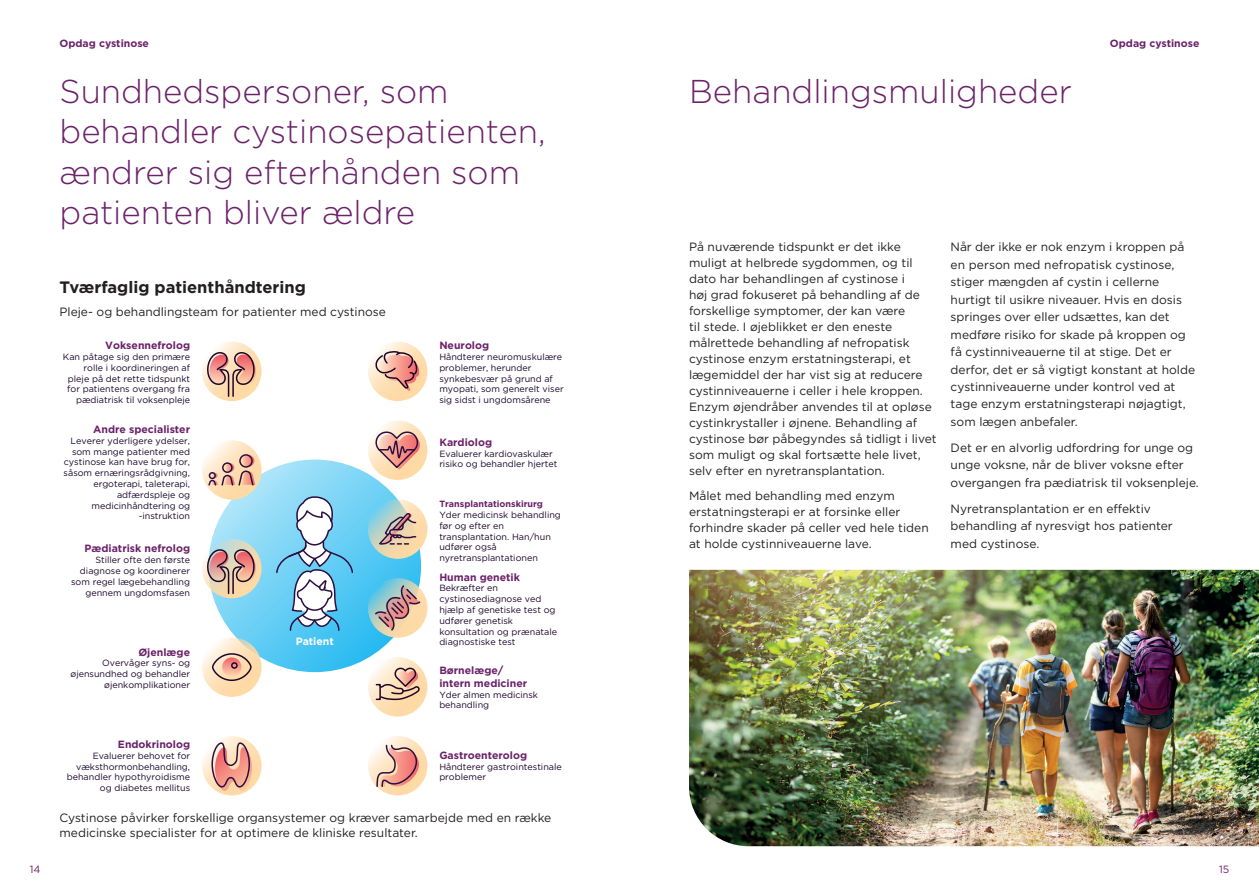
<style>
.page{position:relative;width:1259px;height:893px;background:#fff}
.page>*{position:absolute;margin:0;border:0;box-sizing:border-box;transform-origin:0 0}
.Heading{font:300 33px/40.5px "Gotham";color:#6b226a}
.Subheading{font:700 16.5px "Gotham";color:#231f20}
.Body_copy_8pt{font:12px/16px "Gotham Pro";color:#231f20}
.t1{font:700 10.5px/12.6px "Gotham Pro";color:#6b226a}
.t2{font:700 10.5px "Gotham";color:#6b226a}
.t3{font:700 10.5px "Gotham Pro";color:#fff}
.t4{font:10.5px "Gotham Pro";color:#6b226a}
.t5{font:9px/10.8px "Gotham Pro";color:#1d062b}
.s1{font-weight:700;color:#6b226a}
</style>
<div class="page">
<svg style="left:208px;top:460px;width:213px;height:212px;background:#6ccff5"></svg>
<svg style="left:276px;top:496px;width:77px;height:136px"></svg>
<svg style="left:368px;top:420px;width:59px;height:60px"></svg>
<svg style="left:378px;top:435px;width:43px;height:35px"></svg>
<svg style="left:374px;top:430px;width:46px;height:39px;background:#d7a195"></svg>
<svg style="left:368px;top:499px;width:59px;height:60px;background:#d2d6be"></svg>
<svg style="left:379px;top:513px;width:37px;height:32px"></svg>
<svg style="left:368px;top:578px;width:59px;height:60px"></svg>
<svg style="left:375px;top:585px;width:45px;height:46px;background:#b7a99f"></svg>
<svg style="left:368px;top:736px;width:59px;height:59px"></svg>
<svg style="left:418px;top:748px;width:1px;height:39px"></svg>
<svg style="left:376px;top:745px;width:42px;height:42px;background:#e0a799"></svg>
<svg style="left:202px;top:440px;width:59px;height:60px"></svg>
<div style="left:239px;top:454px;width:14px;height:14px;border:2px solid #2d0e42;border-radius:50%"></div>
<svg style="left:208px;top:455px;width:47px;height:31px"></svg>
<div style="left:222px;top:462px;width:11px;height:11px;border:2px solid #2d0e42;border-radius:50%"></div>
<svg style="left:202px;top:736px;width:59px;height:59px"></svg>
<svg style="left:211px;top:742px;width:41px;height:49px;background:#dda194"></svg>
<svg style="left:202px;top:539px;width:59px;height:59px"></svg>
<svg style="left:206px;top:548px;width:50px;height:47px;background:#c8a596"></svg>
<svg style="left:202px;top:342px;width:59px;height:59px"></svg>
<svg style="left:206px;top:351px;width:50px;height:47px;background:#d8aa98"></svg>
<svg style="left:202px;top:637px;width:59px;height:60px;background:#f5ddbb"></svg>
<svg style="left:222px;top:657px;width:20px;height:20px"></svg>
<div style="left:212px;top:653px;width:40px;height:28px;border:2px solid #1d062b;border-radius:50%"></div>
<div style="left:231px;top:662px;width:7px;height:7px;border:2px solid #1d062b;border-radius:50%"></div>
<svg style="left:368px;top:657px;width:59px;height:60px"></svg>
<svg style="left:368px;top:342px;width:59px;height:59px"></svg>
<svg style="left:373px;top:350px;width:47px;height:41px;background:#dfae9c"></svg>
<svg style="left:379px;top:666px;width:42px;height:35px"></svg>
<div style="left:376px;top:684px;width:5px;height:16px;border:2px solid #1d062b"></div>
<img style="left:689px;top:570px;width:570px;height:276px">
<p class="t2" style="left:60px;top:36px;width:91px">Opdag cystinose</p>
<p class="t2" style="left:1110px;top:36px;width:91px">Opdag cystinose</p>
<p class="Heading" style="left:60px;top:70px;width:488px">Sundhedspersoner, som behandler cystinosepatienten, ændrer sig efterhånden som patienten bliver ældre</p>
<p class="Subheading" style="left:60px;top:276px;width:248px">Tværfaglig patienthåndtering</p>
<p class="Body_copy_8pt" style="left:60px;top:304px;width:328px">Pleje- og behandlingsteam for patienter med cystinose</p>
<p class="t1" style="left:105px;top:339px;width:86px">Voksennefrolog</p>
<p class="t5" style="left:63px;top:351px;width:129px;text-align:right">Kan påtage sig den primære rolle i koordineringen af pleje på det rette tidspunkt for patientens overgang fra pædiatrisk til voksenpleje</p>
<p class="t1" style="left:93px;top:423px;width:98px">Andre specialister</p>
<p class="t5" style="left:64px;top:435px;width:128px;text-align:right">Leverer yderligere ydelser, som mange patienter med cystinose kan have brug for, såsom ernæringsrådgivning, ergoterapi, taleterapi, adfærdspleje og medicinhåndtering og -instruktion</p>
<p class="t1" style="left:84px;top:542px;width:107px">Pædiatrisk nefrolog</p>
<p class="t5" style="left:71px;top:554px;width:120px;text-align:right">Stiller ofte den første diagnose og koordinerer som regel lægebehandling gennem ungdomsfasen</p>
<p class="t1" style="left:138px;top:645px;width:53px">Øjenlæge</p>
<p class="t5" style="left:71px;top:658px;width:121px;text-align:right">Overvåger syns- og øjensundhed og behandler øjenkomplikationer</p>
<p class="t1" style="left:118px;top:738px;width:74px">Endokrinolog</p>
<p class="t5" style="left:67px;top:750px;width:125px;text-align:right">Evaluerer behovet for væksthormonbehandling, behandler hypothyroidisme og diabetes mellitus</p>
<p class="t3" style="left:296px;top:635px;width:40px">Patient</p>
<p class="t1" style="left:439px;top:339px;width:51px">Neurolog</p>
<p class="t5" style="left:439px;top:351px;width:126px">Håndterer neuromuskulære problemer, herunder synkebesvær på grund af myopati, som generelt viser sig sidst i ungdomsårene</p>
<p class="t1" style="left:439px;top:435px;width:54px">Kardiolog</p>
<p class="t5" style="left:439px;top:448px;width:120px">Evaluerer kardiovaskulær risiko og behandler hjertet</p>
<p class="t5" style="left:439px;top:499px;width:123px"><span class="s1">Transplantationskirurg<br></span>Yder medicinsk behandling før og efter en transplantation. Han/hun udfører også nyretransplantationen</p>
<p class="t1" style="left:439px;top:570px;width:82px">Human genetik</p>
<p class="t5" style="left:439px;top:583px;width:119px">Bekræfter en cystinosediagnose ved hjælp af genetiske test og udfører genetisk konsultation og prænatale diagnostiske test</p>
<p class="t1" style="left:439px;top:664px;width:89px">Børnelæge/ intern mediciner</p>
<p class="t5" style="left:439px;top:689px;width:100px">Yder almen medicinsk behandling</p>
<p class="t1" style="left:439px;top:748px;width:89px">Gastroenterolog</p>
<p class="t5" style="left:439px;top:761px;width:124px">Håndterer gastrointestinale problemer</p>
<p class="Body_copy_8pt" style="left:60px;top:810px;width:493px;line-height:15px">Cystinose påvirker forskellige organsystemer og kræver samarbejde med en række medicinske specialister for at optimere de kliniske resultater.</p>
<p class="Heading" style="left:689px;top:70px;width:384px">Behandlingsmuligheder</p>
<p class="Body_copy_8pt" style="left:689px;top:239px;width:249px">På nuværende tidspunkt er det ikke muligt at helbrede sygdommen, og til dato har behandlingen af cystinose i<br>høj grad fokuseret på behandling af de forskellige symptomer, der kan være<br>til stede. I øjeblikket er den eneste målrettede behandling af nefropatisk cystinose enzym erstatningsterapi, et lægemiddel der har vist sig at reducere cystinniveauerne i celler i hele kroppen.<br>Enzym øjendråber anvendes til at opløse cystinkrystaller i øjnene. Behandling af cystinose bør påbegyndes så tidligt i livet som muligt og skal fortsætte hele livet, selv efter en nyretransplantation.</p>
<p class="Body_copy_8pt" style="left:689px;top:487px;width:241px">Målet med behandling med enzym erstatningsterapi er at forsinke eller forhindre skader på celler ved hele tiden at holde cystinniveauerne lave.</p>
<p class="Body_copy_8pt" style="left:950px;top:238px;width:246px;line-height:17.5px">Når der ikke er nok enzym i kroppen på en person med nefropatisk cystinose, stiger mængden af cystin i cellerne hurtigt til usikre niveauer. Hvis en dosis springes over eller udsættes, kan det medføre risiko for skade på kroppen og få cystinniveauerne til at stige. Det er derfor, det er så vigtigt konstant at holde cystinniveauerne under kontrol ved at tage enzym erstatningsterapi nøjagtigt, som lægen anbefaler.</p>
<p class="Body_copy_8pt" style="left:950px;top:439px;width:250px;line-height:17.5px">Det er en alvorlig udfordring for unge og unge voksne, når de bliver voksne efter overgangen fra pædiatrisk til voksenpleje.</p>
<p class="Body_copy_8pt" style="left:950px;top:500px;width:224px;line-height:17.5px">Nyretransplantation er en effektiv behandling af nyresvigt hos patienter med cystinose.</p>
<p class="t4" style="left:30px;top:864px;width:12px">14</p>
<p class="t4" style="left:1219px;top:864px;width:12px">15</p>
</div>
